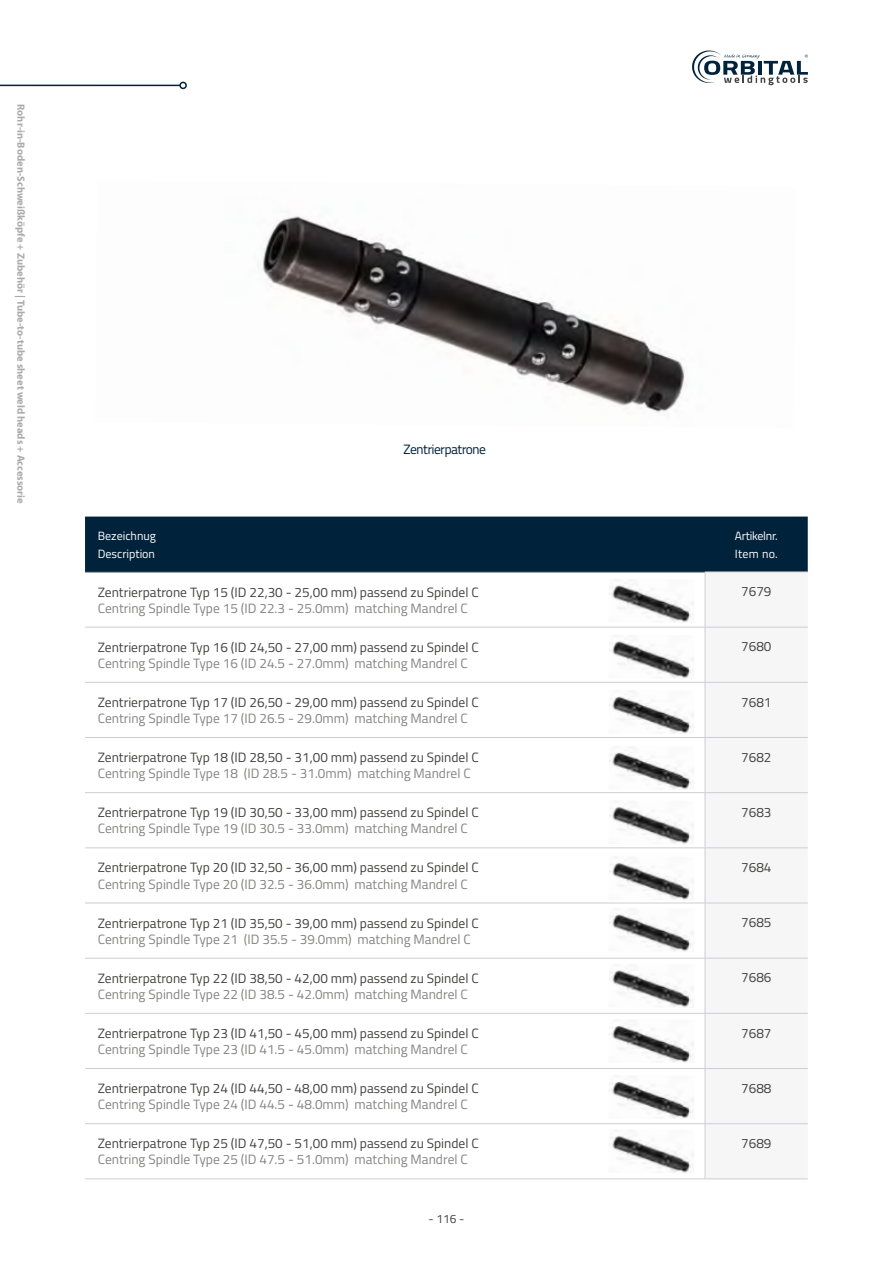
<style>
.page{position:relative;width:893px;height:1263px;background:#fff}
.page>*{position:absolute;margin:0;border:0;box-sizing:border-box;transform-origin:0 0}
.t1{font:13.5px "Titillium";color:#424241}
.t2{font:13.5px "Titillium";color:#848483}
.t3{font:13.5px "Titillium Text 14 L 400 wt";letter-spacing:-.05em;color:#00223b}
.t4{font:12px/18px "Titillium";color:#fff}
.t5{font:12px/18px "Titillium";letter-spacing:-.02em;color:#fff}
.t6{font:12px "Titillium";color:#424241}
.t7{font:700 10.5px "Myriad Pro";color:#aaa}
</style>
<div class="page">
<hr style="left:0;top:85px;width:180px;height:1px;background:#00223b">
<div style="left:179px;top:82px;width:8px;height:7px;border:2px solid #00223b;border-radius:50%"></div>
<svg style="left:692px;top:50px;width:116px;height:35px"></svg>
<div style="left:85px;top:517px;width:723px;height:55px;background:#00223b"></div>
<svg style="left:85px;top:573px;width:620px;height:605px"></svg>
<div style="left:706px;top:626px;width:102px;height:499px;background:#f6f6f6"></div>
<hr style="left:705px;top:572px;width:103px;height:1px;background:#cecdd2">
<hr style="left:705px;top:627px;width:103px;height:1px;background:#cecdd2">
<hr style="left:705px;top:682px;width:103px;height:1px;background:#cecdd2">
<hr style="left:705px;top:737px;width:103px;height:1px;background:#cecdd2">
<hr style="left:705px;top:792px;width:103px;height:1px;background:#cecdd2">
<hr style="left:705px;top:847px;width:103px;height:1px;background:#cecdd2">
<hr style="left:705px;top:903px;width:103px;height:1px;background:#cecdd2">
<hr style="left:705px;top:958px;width:103px;height:1px;background:#cecdd2">
<hr style="left:705px;top:1013px;width:103px;height:1px;background:#cecdd2">
<hr style="left:705px;top:1068px;width:103px;height:1px;background:#cecdd2">
<hr style="left:705px;top:1123px;width:103px;height:1px;background:#cecdd2">
<hr style="left:705px;top:1178px;width:103px;height:1px;background:#cecdd2">
<hr style="left:85px;top:572px;width:620px;height:1px;background:#2f3f4e">
<hr style="left:705px;top:627px;width:1px;height:55px;background:#cecdd2">
<hr style="left:705px;top:682px;width:1px;height:55px;background:#cecdd2">
<hr style="left:705px;top:738px;width:1px;height:54px;background:#cecdd2">
<hr style="left:705px;top:793px;width:1px;height:55px;background:#cecdd2">
<hr style="left:705px;top:848px;width:1px;height:55px;background:#cecdd2">
<hr style="left:705px;top:903px;width:1px;height:55px;background:#cecdd2">
<hr style="left:85px;top:958px;width:620px;height:1px;background:#cecdd2">
<hr style="left:705px;top:958px;width:1px;height:55px;background:#cecdd2">
<hr style="left:85px;top:1013px;width:620px;height:1px;background:#cecdd2">
<hr style="left:705px;top:1013px;width:1px;height:55px;background:#cecdd2">
<hr style="left:85px;top:1068px;width:620px;height:1px;background:#cecdd2">
<hr style="left:705px;top:1069px;width:1px;height:54px;background:#cecdd2">
<hr style="left:85px;top:1123px;width:620px;height:1px;background:#cecdd2">
<hr style="left:705px;top:1124px;width:1px;height:55px;background:#cecdd2">
<hr style="left:85px;top:1178px;width:620px;height:1px;background:#cecdd2">
<hr style="left:705px;top:572px;width:1px;height:55px;background:#cecdd2">
<hr style="left:85px;top:627px;width:620px;height:1px;background:#cecdd2">
<hr style="left:85px;top:682px;width:620px;height:1px;background:#cecdd2">
<hr style="left:85px;top:737px;width:620px;height:1px;background:#cecdd2">
<hr style="left:85px;top:792px;width:620px;height:1px;background:#cecdd2">
<hr style="left:85px;top:847px;width:620px;height:1px;background:#cecdd2">
<hr style="left:85px;top:903px;width:620px;height:1px;background:#cecdd2">
<img style="left:608px;top:579px;width:87px;height:44px">
<img style="left:608px;top:690px;width:87px;height:44px">
<img style="left:608px;top:800px;width:87px;height:44px">
<img style="left:608px;top:635px;width:87px;height:44px">
<img style="left:608px;top:746px;width:87px;height:44px">
<img style="left:608px;top:856px;width:87px;height:44px">
<img style="left:608px;top:908px;width:87px;height:44px">
<img style="left:608px;top:1019px;width:87px;height:44px">
<img style="left:608px;top:1129px;width:87px;height:44px">
<img style="left:608px;top:964px;width:87px;height:44px">
<img style="left:608px;top:1075px;width:87px;height:44px">
<img style="left:258px;top:216px;width:429px;height:197px">
<p class="t7" style="left:28px;top:104px;width:401px;rotate:90deg">Rohr-in-Boden-Schweißköpfe + Zubehör | Tube-to-tube sheet weld heads + Accessorie</p>
<p class="t3" style="left:403px;top:442px;width:85px">Zentrierpatrone</p>
<p class="t4" style="left:98px;top:526px;width:60px">Bezeichnug<br>Description</p>
<p class="t5" style="left:735px;top:526px;width:44px">Artikelnr.<br>Item no.</p>
<p class="t1" style="left:98px;top:582px;width:383px">Zentrierpatrone Typ 15 (ID 22,30 - 25,00 mm) passend zu Spindel C</p>
<p class="t2" style="left:98px;top:598px;width:372px">Centring Spindle Type 15 (ID 22.3 - 25.0mm) matching Mandrel C</p>
<p class="t1" style="left:741px;top:582px;width:32px">7679</p>
<p class="t1" style="left:98px;top:637px;width:383px">Zentrierpatrone Typ 16 (ID 24,50 - 27,00 mm) passend zu Spindel C</p>
<p class="t2" style="left:98px;top:653px;width:372px">Centring Spindle Type 16 (ID 24.5 - 27.0mm) matching Mandrel C</p>
<p class="t1" style="left:741px;top:637px;width:32px">7680</p>
<p class="t1" style="left:98px;top:692px;width:383px">Zentrierpatrone Typ 17 (ID 26,50 - 29,00 mm) passend zu Spindel C</p>
<p class="t2" style="left:98px;top:708px;width:372px">Centring Spindle Type 17 (ID 26.5 - 29.0mm) matching Mandrel C</p>
<p class="t1" style="left:741px;top:692px;width:32px">7681</p>
<p class="t1" style="left:98px;top:747px;width:383px">Zentrierpatrone Typ 18 (ID 28,50 - 31,00 mm) passend zu Spindel C</p>
<p class="t2" style="left:98px;top:764px;width:375px">Centring Spindle Type 18 (ID 28.5 - 31.0mm) matching Mandrel C</p>
<p class="t1" style="left:741px;top:747px;width:32px">7682</p>
<p class="t1" style="left:98px;top:803px;width:383px">Zentrierpatrone Typ 19 (ID 30,50 - 33,00 mm) passend zu Spindel C</p>
<p class="t2" style="left:98px;top:819px;width:372px">Centring Spindle Type 19 (ID 30.5 - 33.0mm) matching Mandrel C</p>
<p class="t1" style="left:741px;top:802px;width:32px">7683</p>
<p class="t1" style="left:98px;top:858px;width:383px">Zentrierpatrone Typ 20 (ID 32,50 - 36,00 mm) passend zu Spindel C</p>
<p class="t2" style="left:98px;top:874px;width:372px">Centring Spindle Type 20 (ID 32.5 - 36.0mm) matching Mandrel C</p>
<p class="t1" style="left:741px;top:857px;width:32px">7684</p>
<p class="t1" style="left:98px;top:913px;width:383px">Zentrierpatrone Typ 21 (ID 35,50 - 39,00 mm) passend zu Spindel C</p>
<p class="t2" style="left:98px;top:929px;width:375px">Centring Spindle Type 21 (ID 35.5 - 39.0mm) matching Mandrel C</p>
<p class="t1" style="left:741px;top:913px;width:32px">7685</p>
<p class="t1" style="left:98px;top:968px;width:383px">Zentrierpatrone Typ 22 (ID 38,50 - 42,00 mm) passend zu Spindel C</p>
<p class="t2" style="left:98px;top:984px;width:372px">Centring Spindle Type 22 (ID 38.5 - 42.0mm) matching Mandrel C</p>
<p class="t1" style="left:741px;top:968px;width:32px">7686</p>
<p class="t1" style="left:98px;top:1023px;width:383px">Zentrierpatrone Typ 23 (ID 41,50 - 45,00 mm) passend zu Spindel C</p>
<p class="t2" style="left:98px;top:1039px;width:372px">Centring Spindle Type 23 (ID 41.5 - 45.0mm) matching Mandrel C</p>
<p class="t1" style="left:741px;top:1023px;width:32px">7687</p>
<p class="t1" style="left:98px;top:1078px;width:383px">Zentrierpatrone Typ 24 (ID 44,50 - 48,00 mm) passend zu Spindel C</p>
<p class="t2" style="left:98px;top:1095px;width:372px">Centring Spindle Type 24 (ID 44.5 - 48.0mm) matching Mandrel C</p>
<p class="t1" style="left:741px;top:1078px;width:32px">7688</p>
<p class="t1" style="left:98px;top:1134px;width:383px">Zentrierpatrone Typ 25 (ID 47,50 - 51,00 mm) passend zu Spindel C</p>
<p class="t2" style="left:98px;top:1150px;width:372px">Centring Spindle Type 25 (ID 47.5 - 51.0mm) matching Mandrel C</p>
<p class="t1" style="left:741px;top:1133px;width:32px">7689</p>
<p class="t6" style="left:428px;top:1210px;width:37px">- 116 -</p>
</div>
